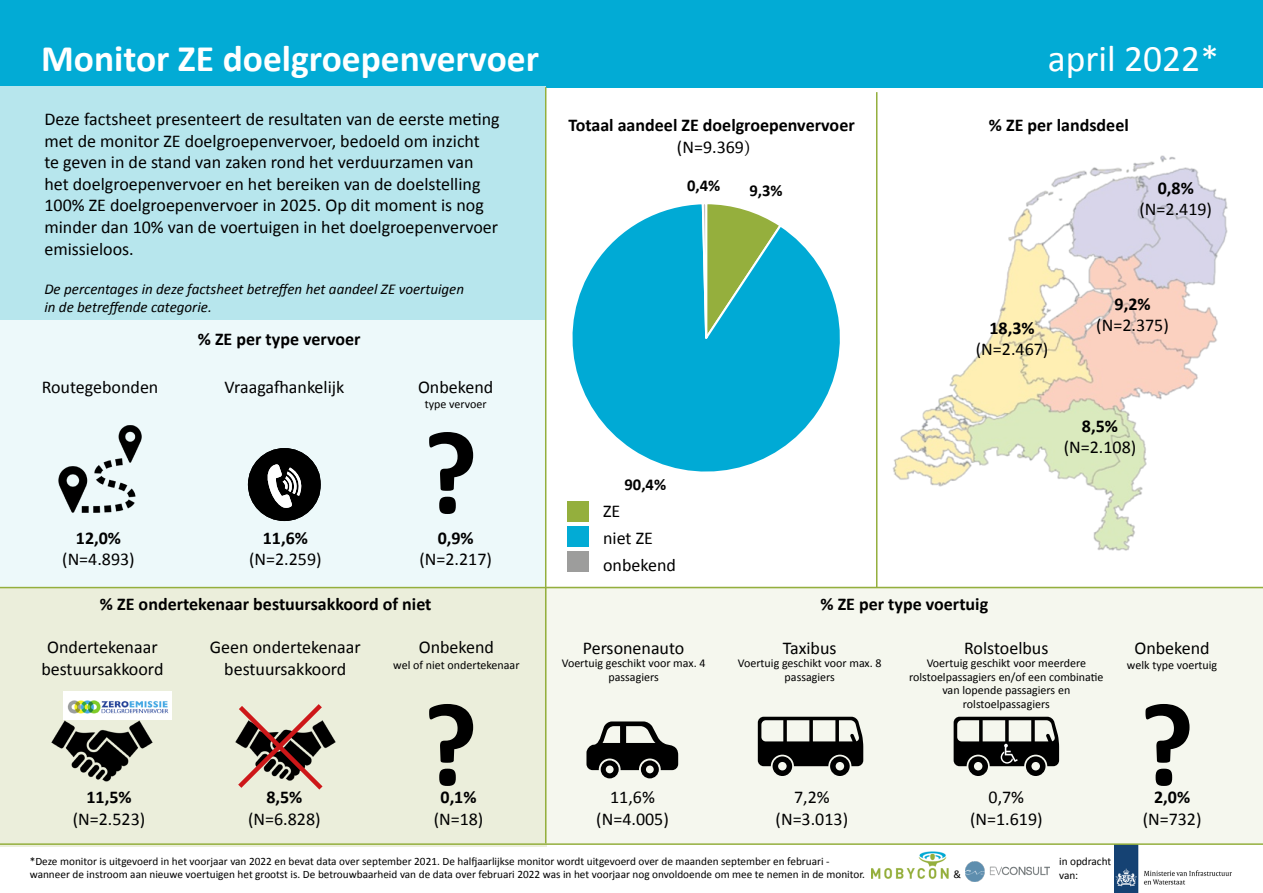
<style>
.page{position:relative;width:1263px;height:893px;background:#fff}
.page>*{position:absolute;margin:0;border:0;box-sizing:border-box;transform-origin:0 0}
.t1{font:700 120px "Calibri";color:#000}
.t2{font:700 37.5px "Calibri";color:#fff}
.t3{font:37.5px "Calibri";color:#fff}
.t4{font:22.05px "Calibri";color:#000}
.t5{font:18px/21.6px "Calibri";color:#000;text-align:center}
.t6{font:700 18px/21.6px "Calibri";color:#000;text-align:center}
.t7{font:700 16.65px "Calibri";color:#000}
.t8{font:16.65px "Calibri";color:#000}
.t9{font:italic 15px/18px "Calibri";color:#000}
.t10{font:12px/13.5px "Calibri";color:#000;text-align:center}
.t11{font:11.25px/13.5px "Calibri";color:#000}
.s1{font-weight:400}
.s2{font-family:"Minion Pro";font-weight:400}
</style>
<div class="page">
<div style="left:0;top:0;width:1263px;height:87px;background:#02abd5"></div>
<div style="left:0;top:320px;width:546px;height:280px;background:#edf9fa"></div>
<div style="left:546px;top:587px;width:717px;height:257px;background:#f5f7ee"></div>
<div style="left:0;top:587px;width:546px;height:259px;background:#ebeedb"></div>
<div style="left:0;top:86px;width:546px;height:234px;background:#b7e6ed"></div>
<hr style="left:0;top:587px;width:1263px;height:1px;background:#94af3d">
<img style="left:1114px;top:845px;width:118px;height:47px">
<img style="left:965px;top:861px;width:84px;height:20px">
<hr style="left:545px;top:87px;width:1px;height:756px;background:#94af3d">
<hr style="left:876px;top:92px;width:1px;height:496px;background:#94af3d">
<hr style="left:0;top:843px;width:1263px;height:2px;background:#94af3d">
<svg style="left:954px;top:717px;width:105px;height:59px"></svg>
<img style="left:893px;top:155px;width:335px;height:396px">
<div style="left:568px;top:501px;width:21px;height:21px;background:#94af3d"></div>
<div style="left:568px;top:526px;width:21px;height:20px;background:#02abd5"></div>
<div style="left:568px;top:551px;width:21px;height:21px;background:#9d9d9c"></div>
<svg style="left:572px;top:204px;width:268px;height:268px"></svg>
<svg style="left:701px;top:204px;width:82px;height:268px;background:#39b3b7"></svg>
<img style="left:871px;top:851px;width:77px;height:27px">
<svg style="left:758px;top:717px;width:105px;height:59px"></svg>
<svg style="left:586px;top:721px;width:92px;height:57px"></svg>
<img style="left:58px;top:425px;width:84px;height:88px">
<img style="left:327px;top:727px;width:9px;height:21px">
<svg style="left:235px;top:704px;width:92px;height:86px"></svg>
<img style="left:63px;top:691px;width:108px;height:29px">
<img style="left:51px;top:696px;width:107px;height:86px">
<svg style="left:248px;top:448px;width:73px;height:73px"></svg>
<div style="left:248px;top:448px;width:72px;height:72px;background:#000;border-radius:36px"></div>
<svg style="left:267px;top:464px;width:35px;height:44px"></svg>
<h2 class="t2" style="left:41px;top:32px;width:499px">Monitor ZE doelgroepenvervoer</h2>
<h2 class="t3" style="left:1048px;top:32px;width:173px">april 2022*</h2>
<p class="t5" style="left:44px;top:108px;width:457px;text-align:left">Deze factsheet presenteert de resultaten van de eerste meting met de monitor ZE doelgroepenvervoer, bedoeld om inzicht<br>te geven in de stand van zaken rond het verduurzamen van het doelgroepenvervoer en het bereiken van de doelstelling 100% ZE doelgroepenvervoer in 2025. Op dit moment is nog minder dan 10% van de voertuigen in het doelgroepenvervoer emissieloos.</p>
<p class="t9" style="left:44px;top:279px;width:421px">De percentages in deze factsheet betreffen het aandeel ZE voertuigen in de betreffende categorie.</p>
<p class="t6" style="left:198px;top:328px;width:164px">% ZE per type vervoer</p>
<p class="t5" style="left:224px;top:375px;width:121px">Vraagafhankelijk</p>
<p class="t5" style="left:42px;top:375px;width:118px">Routegebonden</p>
<p class="t5" style="left:418px;top:375px;width:77px">Onbekend</p>
<p class="t10" style="left:425px;top:397px;width:63px">type vervoer</p>
<p class="t6" style="left:76px;top:526px;width:47px">12,0%</p>
<p class="t5" style="left:62px;top:548px;width:74px">(N=4.893)</p>
<p class="t6" style="left:263px;top:526px;width:47px">11,6%</p>
<p class="t5" style="left:249px;top:548px;width:74px">(N=2.259)</p>
<h1 class="t1" style="left:422px;top:388px;width:57px">?</h1>
<p class="t6" style="left:438px;top:526px;width:38px">0,9%</p>
<p class="t5" style="left:419px;top:548px;width:74px">(N=2.217)</p>
<p class="t6" style="left:100px;top:593px;width:333px">% ZE ondertekenaar bestuursakkoord of niet</p>
<p class="t6" style="left:568px;top:114px;width:288px">Totaal aandeel ZE doelgroepenvervoer <span class="s1">(N=9.369</span><span class="s2">)</span></p>
<p class="t4" style="left:534px;top:115px;width:345px">Totaal aandeel ZE doelgroepenvervoer</p>
<p class="t8" style="left:673px;top:143px;width:68px">(N=9.369)</p>
<p class="t7" style="left:687px;top:174px;width:35px">0,4%</p>
<p class="t7" style="left:749px;top:179px;width:35px">9,3%</p>
<p class="t7" style="left:625px;top:472px;width:43px">90,4%</p>
<p class="t5" style="left:603px;top:497px;width:74px;line-height:27px;text-align:left">ZE<br>niet ZE onbekend</p>
<p class="t6" style="left:989px;top:114px;width:141px">% ZE per landsdeel</p>
<p class="t6" style="left:1158px;top:176px;width:38px">0,8%</p>
<p class="t5" style="left:1139px;top:198px;width:74px">(N=2.419)</p>
<p class="t6" style="left:989px;top:316px;width:47px">18,3%</p>
<p class="t5" style="left:976px;top:338px;width:74px">(N=2.467)</p>
<p class="t6" style="left:1114px;top:292px;width:38px">9,2%</p>
<p class="t5" style="left:1096px;top:314px;width:74px">(N=2.375)</p>
<p class="t6" style="left:1082px;top:414px;width:38px">8,5%</p>
<p class="t5" style="left:1064px;top:436px;width:74px">(N=2.108)</p>
<p class="t6" style="left:820px;top:593px;width:169px">% ZE per type voertuig</p>
<p class="t5" style="left:41px;top:636px;width:124px">Ondertekenaar bestuursakkoord</p>
<p class="t5" style="left:210px;top:636px;width:152px">Geen ondertekenaar bestuursakkoord</p>
<p class="t5" style="left:419px;top:636px;width:77px">Onbekend</p>
<p class="t10" style="left:393px;top:657px;width:128px">wel of niet ondertekenaar</p>
<p class="t5" style="left:783px;top:636px;width:55px">Taxibus</p>
<p class="t10" style="left:738px;top:656px;width:145px">Voertuig geschikt voor max. 8 passagiers</p>
<p class="t5" style="left:964px;top:636px;width:86px">Rolstoelbus</p>
<p class="t10" style="left:909px;top:656px;width:196px">Voertuig geschikt voor meerdere rolstoelpassagiers en/of een combinatie van lopende passagiers en rolstoelpassagiers</p>
<p class="t5" style="left:1134px;top:637px;width:77px">Onbekend</p>
<p class="t10" style="left:1127px;top:658px;width:92px">welk type voertuig</p>
<p class="t5" style="left:583px;top:636px;width:103px">Personenauto</p>
<p class="t10" style="left:562px;top:656px;width:145px">Voertuig geschikt voor max. 4 passagiers</p>
<h1 class="t1" style="left:422px;top:660px;width:57px">?</h1>
<h1 class="t1" style="left:1139px;top:660px;width:57px">?</h1>
<p class="t6" style="left:86px;top:786px;width:47px">11,5%</p>
<p class="t5" style="left:73px;top:807px;width:74px">(N=2.523)</p>
<p class="t6" style="left:266px;top:786px;width:38px">8,5%</p>
<p class="t5" style="left:248px;top:807px;width:74px">(N=6.828)</p>
<p class="t6" style="left:441px;top:786px;width:38px">0,1%</p>
<p class="t5" style="left:434px;top:807px;width:51px">(N=18)</p>
<p class="t5" style="left:596px;top:786px;width:74px">11,6% (N=4.005)</p>
<p class="t5" style="left:776px;top:786px;width:74px">7,2% (N=3.013)</p>
<p class="t5" style="left:970px;top:786px;width:74px">0,7% (N=1.619)</p>
<p class="t6" style="left:1154px;top:786px;width:38px">2,0%</p>
<p class="t5" style="left:1143px;top:807px;width:60px">(N=732)</p>
<p class="t11" style="left:30px;top:854px;width:837px">*Deze monitor is uitgevoerd in het voorjaar van 2022 en bevat data over september 2021. De halfjaarlijkse monitor wordt uitgevoerd over de maanden september en februari - wanneer de instroom aan nieuwe voertuigen het grootst is. De betrouwbaarheid van de data over februari 2022 was in het voorjaar nog onvoldoende om mee te nemen in de monitor.</p>
<p class="t11" style="left:1059px;top:854px;width:54px">in opdracht</p>
<p class="t11" style="left:954px;top:867px;width:9px">&amp;</p>
<p class="t11" style="left:1059px;top:868px;width:21px">van:</p>
</div>
